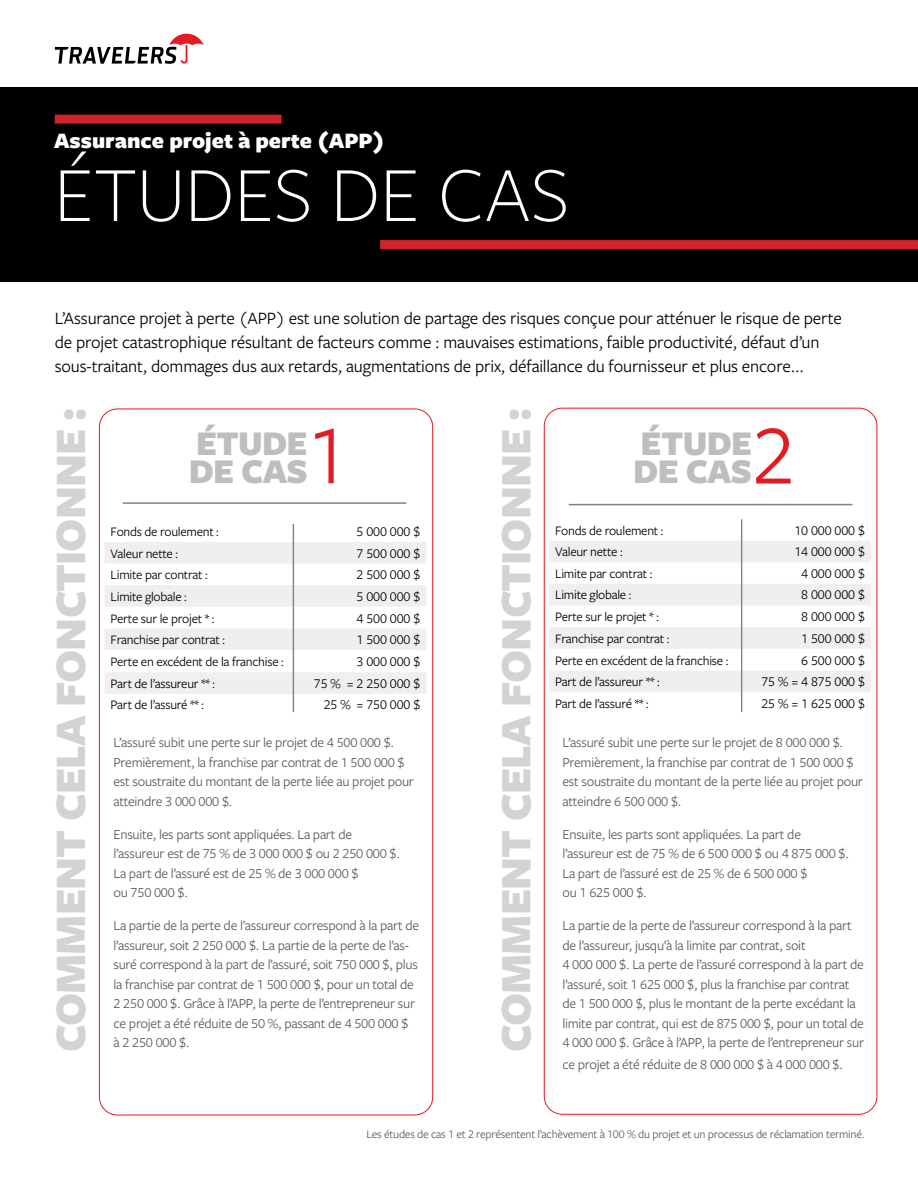
<style>
.page{position:relative;width:918px;height:1188px;background:#fff}
.page>*{position:absolute;margin:0;border:0;box-sizing:border-box;transform-origin:0 0}
.H3__Table_Header_Num{font:87px "Freight Sans Pro";color:#e31b23}
.H__Title_1{font:300 81px "Freight Sans Pro";color:#fff}
.H1__Table_Header_1{font:900 45px "Freight Sans Pro";letter-spacing:-.02em;color:#d1d3d4}
.H2__Table_Header_2{font:900 36px "Freight Sans Pro";letter-spacing:-.02em;color:#bcbec0}
.H__Title_1-2{font:900 22.8px "Freight Sans Pro";color:#fff}
.P__Intro{font:18px/24px "Freight Sans Pro";letter-spacing:-.01em;color:#000}
.P__Body_Copy_Pg1{font:14.25px/19.5px "Freight Sans Pro";letter-spacing:-.02em;color:#58595b}
.P__Table_Numbers_Pg1{font:13.95px "Freight Sans Pro";letter-spacing:-.01em;color:#000}
.P__Table_Body_Copy_P{font:13.5px "Freight Sans Pro";letter-spacing:-.02em;color:#000}
.P__Disclaimer_1{font:12px "Freight Sans Pro";letter-spacing:-.02em;color:#58595b}
</style>
<div class="page">
<div style="left:0;top:87px;width:918px;height:194px;background:#000"></div>
<svg style="left:55px;top:34px;width:149px;height:30px"></svg>
<div style="left:55px;top:115px;width:227px;height:9px;background:#d2232a"></div>
<div style="left:380px;top:240px;width:538px;height:9px;background:#d2232a"></div>
<hr style="left:123px;top:502px;width:283px;height:2px;background:#808285">
<svg style="left:105px;top:542px;width:321px;height:152px;fill:#f0eeef"></svg>
<hr style="left:293px;top:524px;width:1px;height:188px;background:#808285">
<hr style="left:569px;top:504px;width:283px;height:1px;background:#808285">
<svg style="left:549px;top:541px;width:322px;height:151px;fill:#f0eeef"></svg>
<hr style="left:741px;top:519px;width:1px;height:193px;background:#808285">
<p class="H__Title_1-2" style="left:54px;top:125px;width:332px">Assurance projet à perte (APP)</p>
<p class="H__Title_1" style="left:54px;top:141px;width:517px">ÉTUDES DE CAS</p>
<p class="P__Intro" style="left:55px;top:306px;width:789px">L’Assurance projet à perte (APP) est une solution de partage des risques conçue pour atténuer le risque de perte de projet catastrophique résultant de facteurs comme : mauvaises estimations, faible productivité, défaut d’un sous-traitant, dommages dus aux retards, augmentations de prix, défaillance du fournisseur et plus encore...</p>
<h1 class="H1__Table_Header_1" style="left:39px;top:1052px;width:645px;rotate:-90deg">COMMENT CELA FONCTIONNE :</h1>
<h1 class="H1__Table_Header_1" style="left:484px;top:1052px;width:645px;rotate:-90deg">COMMENT CELA FONCTIONNE :</h1>
<h2 class="H2__Table_Header_2" style="left:196px;top:418px;width:113px">ÉTUDE</h2>
<h2 class="H2__Table_Header_2" style="left:189px;top:446px;width:120px">DE CAS</h2>
<h2 class="H2__Table_Header_2" style="left:641px;top:418px;width:113px">ÉTUDE</h2>
<h2 class="H2__Table_Header_2" style="left:633px;top:447px;width:120px">DE CAS</h2>
<h3 class="H3__Table_Header_Num" style="left:752px;top:397px;width:45px">2</h3>
<h3 class="H3__Table_Header_Num" style="left:306px;top:397px;width:45px">1</h3>
<p class="P__Table_Body_Copy_P" style="left:555px;top:521px;width:110px">Fonds de roulement :</p>
<p class="P__Table_Numbers_Pg1" style="left:794px;top:521px;width:72px">10 000 000 $</p>
<p class="P__Table_Body_Copy_P" style="left:555px;top:543px;width:69px">Valeur nette :</p>
<p class="P__Table_Numbers_Pg1" style="left:794px;top:542px;width:72px">14 000 000 $</p>
<p class="P__Table_Body_Copy_P" style="left:555px;top:564px;width:99px">Limite par contrat :</p>
<p class="P__Table_Numbers_Pg1" style="left:801px;top:564px;width:65px">4 000 000 $</p>
<p class="P__Table_Body_Copy_P" style="left:555px;top:586px;width:78px">Limite globale :</p>
<p class="P__Table_Numbers_Pg1" style="left:801px;top:586px;width:65px">8 000 000 $</p>
<p class="P__Table_Body_Copy_P" style="left:555px;top:608px;width:105px">Perte sur le projet * :</p>
<p class="P__Table_Numbers_Pg1" style="left:801px;top:607px;width:65px">8 000 000 $</p>
<p class="P__Table_Body_Copy_P" style="left:555px;top:629px;width:116px">Franchise par contrat :</p>
<p class="P__Table_Numbers_Pg1" style="left:801px;top:629px;width:65px">1 500 000 $</p>
<p class="P__Table_Body_Copy_P" style="left:555px;top:651px;width:175px">Perte en excédent de la franchise :</p>
<p class="P__Table_Numbers_Pg1" style="left:801px;top:651px;width:65px">6 500 000 $</p>
<p class="P__Table_Body_Copy_P" style="left:555px;top:673px;width:106px">Part de l’assureur ** :</p>
<p class="P__Table_Numbers_Pg1" style="left:761px;top:672px;width:105px">75 % = 4 875 000 $</p>
<p class="P__Table_Body_Copy_P" style="left:555px;top:694px;width:95px">Part de l’assuré ** :</p>
<p class="P__Table_Numbers_Pg1" style="left:761px;top:694px;width:105px">25 % = 1 625 000 $</p>
<p class="P__Table_Body_Copy_P" style="left:111px;top:523px;width:110px">Fonds de roulement :</p>
<p class="P__Table_Numbers_Pg1" style="left:357px;top:522px;width:65px">5 000 000 $</p>
<p class="P__Table_Body_Copy_P" style="left:111px;top:544px;width:69px">Valeur nette :</p>
<p class="P__Table_Numbers_Pg1" style="left:357px;top:544px;width:65px">7 500 000 $</p>
<p class="P__Table_Body_Copy_P" style="left:111px;top:566px;width:99px">Limite par contrat :</p>
<p class="P__Table_Numbers_Pg1" style="left:357px;top:565px;width:65px">2 500 000 $</p>
<p class="P__Table_Body_Copy_P" style="left:111px;top:587px;width:78px">Limite globale :</p>
<p class="P__Table_Numbers_Pg1" style="left:357px;top:587px;width:65px">5 000 000 $</p>
<p class="P__Table_Body_Copy_P" style="left:111px;top:609px;width:105px">Perte sur le projet * :</p>
<p class="P__Table_Numbers_Pg1" style="left:357px;top:609px;width:65px">4 500 000 $</p>
<p class="P__Table_Body_Copy_P" style="left:111px;top:631px;width:116px">Franchise par contrat :</p>
<p class="P__Table_Numbers_Pg1" style="left:357px;top:630px;width:65px">1 500 000 $</p>
<p class="P__Table_Body_Copy_P" style="left:111px;top:653px;width:175px">Perte en excédent de la franchise :</p>
<p class="P__Table_Numbers_Pg1" style="left:357px;top:652px;width:65px">3 000 000 $</p>
<p class="P__Table_Body_Copy_P" style="left:111px;top:674px;width:106px">Part de l’assureur ** :</p>
<p class="P__Table_Numbers_Pg1" style="left:314px;top:674px;width:108px">75 % = 2 250 000 $</p>
<p class="P__Table_Body_Copy_P" style="left:111px;top:696px;width:95px">Part de l’assuré ** :</p>
<p class="P__Table_Numbers_Pg1" style="left:324px;top:696px;width:98px">25 % = 750 000 $</p>
<p class="P__Body_Copy_Pg1" style="left:114px;top:732px;width:302px">L’assuré subit une perte sur le projet de 4 500 000 $.<br>Premièrement, la franchise par contrat de 1 500 000 $ est soustraite du montant de la perte liée au projet pour atteindre 3 000 000 $.</p>
<p class="P__Body_Copy_Pg1" style="left:114px;top:824px;width:288px">Ensuite, les parts sont appliquées. La part de l’assureur est de 75 % de 3 000 000 $ ou 2 250 000 $.<br>La part de l’assuré est de 25 % de 3 000 000 $<br>ou 750 000 $.</p>
<p class="P__Body_Copy_Pg1" style="left:114px;top:915px;width:307px">La partie de la perte de l’assureur correspond à la part de l’assureur, soit 2 250 000 $. La partie de la perte de l’as&shy;suré correspond à la part de l’assuré, soit 750 000 $, plus la franchise par contrat de 1 500 000 $, pour un total de 2 250 000 $. Grâce à l’APP, la perte de l’entrepreneur sur ce projet a été réduite de 50 %, passant de 4 500 000 $<br>à 2 250 000 $.</p>
<p class="P__Body_Copy_Pg1" style="left:562px;top:732px;width:302px">L’assuré subit une perte sur le projet de 8 000 000 $.<br>Premièrement, la franchise par contrat de 1 500 000 $ est soustraite du montant de la perte liée au projet pour atteindre 6 500 000 $.</p>
<p class="P__Body_Copy_Pg1" style="left:562px;top:824px;width:288px">Ensuite, les parts sont appliquées. La part de l’assureur est de 75 % de 6 500 000 $ ou 4 875 000 $.<br>La part de l’assuré est de 25 % de 6 500 000 $<br>ou 1 625 000 $.</p>
<p class="P__Body_Copy_Pg1" style="left:562px;top:915px;width:303px">La partie de la perte de l’assureur correspond à la part de l’assureur, jusqu’à la limite par contrat, soit<br>4 000 000 $. La perte de l’assuré correspond à la part de l’assuré, soit 1 625 000 $, plus la franchise par contrat de 1 500 000 $, plus le montant de la perte excédant la limite par contrat, qui est de 875 000 $, pour un total de 4 000 000 $. Grâce à l’APP, la perte de l’entrepreneur sur</p>
<p class="P__Body_Copy_Pg1" style="left:562px;top:1054px;width:282px">ce projet a été réduite de 8 000 000 $ à 4 000 000 $.</p>
<p class="P__Disclaimer_1" style="left:366px;top:1126px;width:500px">Les études de cas 1 et 2 représentent l’achèvement à 100 % du projet et un processus de réclamation terminé.</p>
</div>
